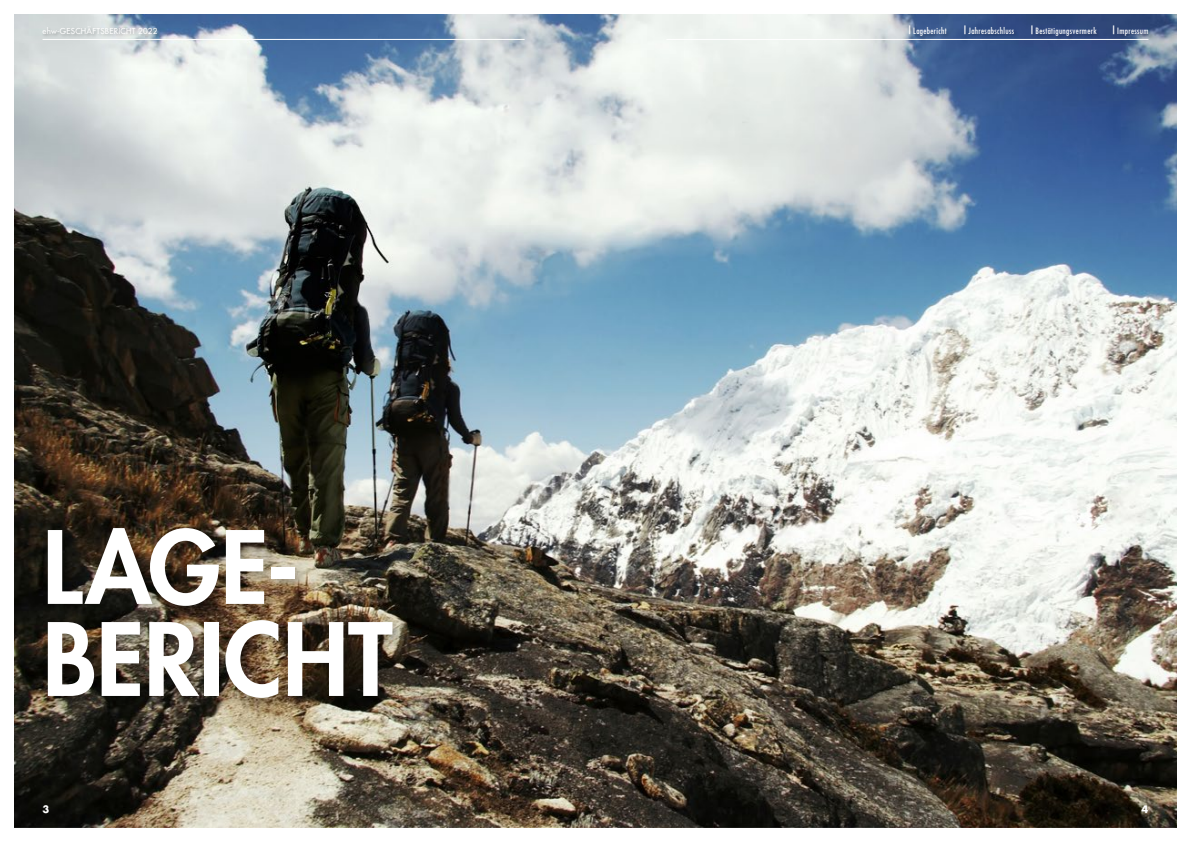
<style>
.page{position:relative;width:1191px;height:842px;background:#fff}
.page>*{position:absolute;margin:0;border:0;box-sizing:border-box;transform-origin:0 0}
.t1{font:800 98px/92px "Futura Std";color:#fff}
.t2{font:700 10px "Futura Std";color:#fff}
.t3{font:condensed 8.5px "Futura Std";letter-spacing:.04em;color:#fff}
.t4{font:500 8px "Futura Std";letter-spacing:.03em;color:#fff}
</style>
<div class="page">
<img style="left:14px;top:14px;width:1162px;height:814px">
<div style="left:42px;top:522px;width:364px;height:189px;background:#000;opacity:.3"></div>
<div style="left:42px;top:26px;width:119px;height:12px;background:#000;opacity:.25"></div>
<hr style="left:43px;top:39px;width:481px;height:1px;background:#fff">
<div style="left:1136px;top:801px;width:24px;height:25px;background:#000;opacity:.3"></div>
<div style="left:38px;top:800px;width:24px;height:26px;background:#0a0a07"></div>
<hr style="left:666px;top:39px;width:482px;height:1px;background:#fff">
<div style="left:908px;top:25px;width:43px;height:16px;background:#000;opacity:.25"></div>
<div style="left:963px;top:25px;width:55px;height:14px;background:#2f4b80"></div>
<div style="left:1030px;top:25px;width:71px;height:16px;background:#000;opacity:.25"></div>
<div style="left:1112px;top:25px;width:40px;height:16px;background:#000;opacity:.25"></div>
<p class="t4" style="left:43px;top:26px;width:116px">ehw-GESCHÄFTSBERICHT 2022</p>
<h1 class="t1" style="left:43px;top:522px;width:351px">LAGE-<br>BERICHT</h1>
<p class="t3" style="left:907px;top:26px;width:41px"><sup>|</sup> Lagebericht</p>
<p class="t3" style="left:962px;top:26px;width:53px"><sup>|</sup> Jahresabschluss</p>
<p class="t3" style="left:1029px;top:26px;width:68px"><sup>|</sup> Bestätigungsvermerk</p>
<p class="t3" style="left:1111px;top:26px;width:38px"><sup>|</sup> Impressum</p>
<p class="t2" style="left:43px;top:803px;width:8px">3</p>
<p class="t2" style="left:1141px;top:803px;width:8px">4</p>
</div>
